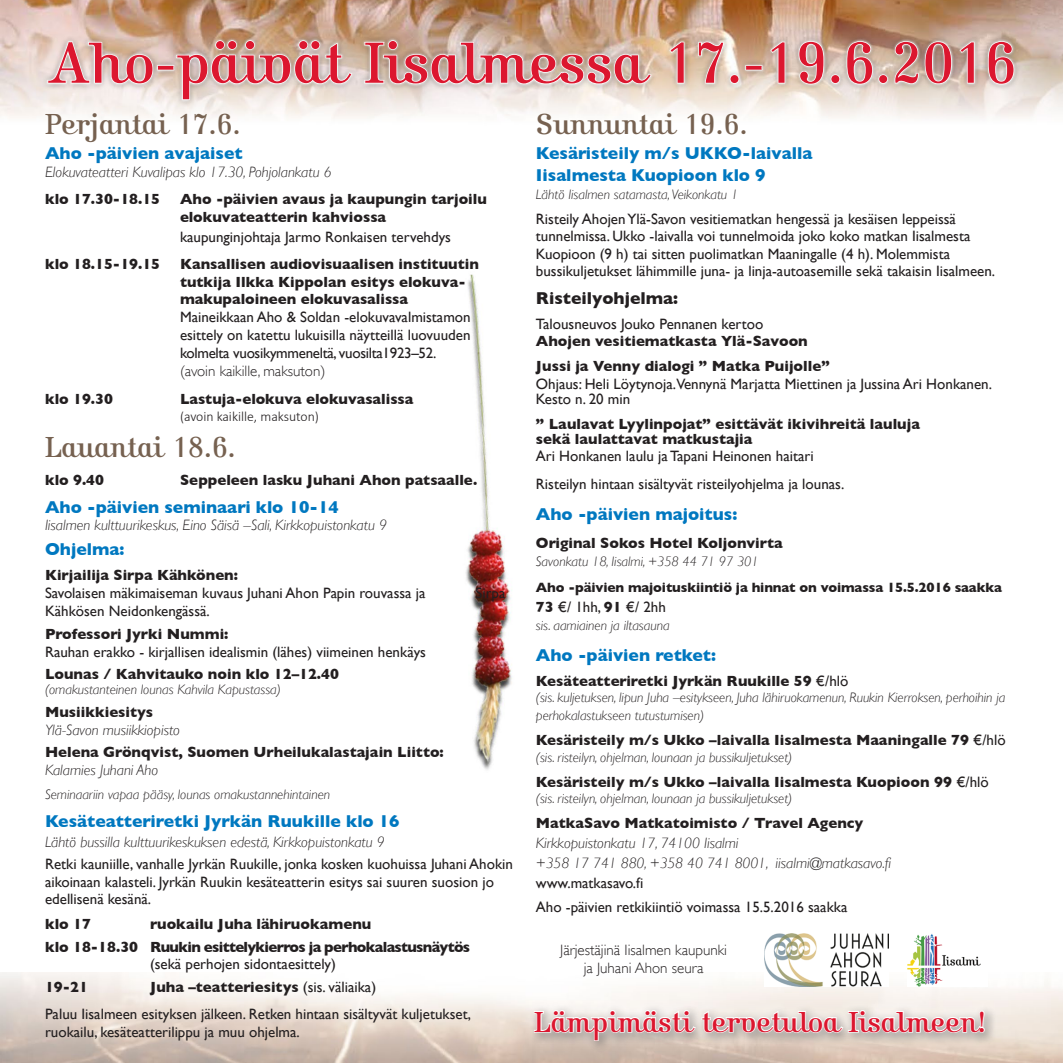
<style>
.page{position:relative;width:1063px;height:1063px;background:#fff}
.page>*{position:absolute;margin:0;border:0;box-sizing:border-box;transform-origin:0 0}
.Normaali{font:60px "Kursivschrift LT Pro Stehend";color:#dc172f}
.Normaali-2{font:30px "Kursivschrift LT Pro Stehend";color:#dc172f}
.paivat{font:30px "Kursivschrift LT Pro Stehend";color:#766150}
.LEIPIS{font:30px "Kursivschrift LT Pro Stehend";color:#766150}
.Normaali-3{font:700 17.5px "Gill Sans";color:#0078c0}
.paivat-2{font:700 17.5px "Gill Sans";color:#0078c0}
.LEIPIS-2{font:700 17.5px "Gill Sans";color:#0078c0}
.LEIPIS-3{font:700 17.5px "Gill Sans";color:#231f20}
.LEIPIS-4{font:15px/17.5px "Gill Sans";color:#231f20}
.LEIPIS-5{font:700 15px/15px "Gill Sans";color:#231f20}
.Normaali-4{font:700 15px "Gill Sans";color:#231f20}
.Normaali-5{font:italic 300 15px "Gill Sans";color:#231f20}
.leipis{font:700 15px "Gill Sans";color:#231f20}
.leipis-2{font:15px "Gill Sans";color:#231f20}
.LEIPIS-6{font:700 15px/17.5px "Gill Sans";letter-spacing:-.045em;color:#231f20}
.LEIPIS-7{font:italic 300 15px "Gill Sans";color:#231f20}
.leipis-3{font:300 15px "Gill Sans";color:#231f20}
.leipis-4{font:italic 300 15px "Gill Sans";color:#231f20}
.Normaali-6{font:15px "Gill Sans";color:#231f20}
.Normaali-7{font:italic 300 13.75px/18px "Gill Sans";color:#231f20}
.leipis-5{font:italic 300 13.75px "Gill Sans";color:#231f20}
.Normaali-8{font:700 13.75px "Gill Sans";letter-spacing:-.01em;color:#231f20}
.Normaali-9{font:300 13.75px "Calibri";color:#231f20}
.s1{font-weight:700}
.s2{font-weight:300}
.s3{font-weight:400}
</style>
<div class="page">
<img style="left:465px;top:274px;width:47px;height:496px">
<img style="left:0;top:973px;width:1063px;height:90px">
<img style="left:0;top:0;width:1063px;height:119px">
<div style="left:41px;top:34px;width:979px;height:73px;background:#231f20;opacity:.55"></div>
<svg style="left:44px;top:37px;width:973px;height:66px;background:#e0cec2"></svg>
<svg style="left:46px;top:40px;width:307px;height:60px"></svg>
<svg style="left:363px;top:40px;width:290px;height:45px"></svg>
<svg style="left:669px;top:41px;width:16px;height:43px"></svg>
<svg style="left:698px;top:41px;width:27px;height:43px"></svg>
<div style="left:730px;top:74px;width:9px;height:10px;border:1px solid #fff;border-radius:50%"></div>
<svg style="left:745px;top:65px;width:18px;height:6px"></svg>
<svg style="left:770px;top:41px;width:16px;height:43px"></svg>
<svg style="left:798px;top:41px;width:27px;height:44px"></svg>
<div style="left:831px;top:74px;width:9px;height:10px;border:1px solid #fff;border-radius:50%"></div>
<svg style="left:846px;top:41px;width:27px;height:44px"></svg>
<div style="left:879px;top:74px;width:9px;height:10px;border:1px solid #fff;border-radius:50%"></div>
<svg style="left:894px;top:41px;width:58px;height:44px"></svg>
<svg style="left:959px;top:41px;width:16px;height:43px"></svg>
<svg style="left:987px;top:41px;width:28px;height:44px"></svg>
<svg style="left:518px;top:994px;width:483px;height:63px"></svg>
<svg style="left:533px;top:1009px;width:453px;height:33px"></svg>
<img style="left:765px;top:934px;width:123px;height:52px">
<img style="left:908px;top:934px;width:80px;height:52px">
<p class="Normaali" style="left:48px;top:28px;width:969px">Aho-päivät Iisalmessa 17.-19.6.2016</p>
<p class="paivat" style="left:45px;top:107px;width:197px">Perjantai 17.6.</p>
<p class="Normaali-3" style="left:45px;top:143px;width:199px">Aho -päivien avajaiset</p>
<p class="Normaali-5" style="left:45px;top:163px;width:288px">Elokuvateatteri Kuvalipas klo 17.30, Pohjolankatu 6</p>
<p class="LEIPIS-5" style="left:45px;top:192px;width:117px">klo 17.30-18.15</p>
<p class="LEIPIS-5" style="left:180px;top:192px;width:308px">Aho -päivien avaus ja kaupungin tarjoilu</p>
<p class="LEIPIS-5" style="left:180px;top:209px;width:208px">elokuvateatterin kahviossa</p>
<p class="LEIPIS-4" style="left:180px;top:228px;width:273px">kaupunginjohtaja Jarmo Ronkaisen tervehdys</p>
<p class="LEIPIS-5" style="left:45px;top:257px;width:117px">klo 18.15-19.15</p>
<p class="LEIPIS-4" style="left:180px;top:255px;width:300px"><span class="s1">Kansallisen audiovisuaalisen instituutin tutkija Ilkka Kippolan esitys elokuva&shy;makupaloineen elokuvasalissa </span>Maineikkaan Aho &amp; Soldan -elokuvavalmistamon esittely on katettu lukuisilla näytteillä luovuuden kolmelta vuosikymmeneltä, vuosilta1923–52.<br><span class="s2">(avoin kaikille, maksuton)</span></p>
<p class="Normaali-4" style="left:45px;top:390px;width:69px">klo 19.30</p>
<p class="Normaali-4" style="left:180px;top:390px;width:235px">Lastuja-elokuva elokuvasalissa</p>
<p class="Normaali-9" style="left:180px;top:408px;width:140px">(avoin kaikille, maksuton)</p>
<p class="LEIPIS" style="left:45px;top:430px;width:192px">Lauantai 18.6.</p>
<p class="LEIPIS-5" style="left:45px;top:473px;width:61px">klo 9.40</p>
<p class="LEIPIS-5" style="left:180px;top:473px;width:299px">Seppeleen lasku Juhani Ahon patsaalle.</p>
<p class="LEIPIS-2" style="left:45px;top:497px;width:295px">Aho -päivien seminaari klo 10-14</p>
<p class="Normaali-5" style="left:45px;top:517px;width:343px">Iisalmen kulttuurikeskus, Eino Säisä –Sali, Kirkkopuistonkatu 9</p>
<p class="Normaali-3" style="left:45px;top:539px;width:81px">Ohjelma:</p>
<p class="leipis" style="left:45px;top:567px;width:195px">Kirjailija Sirpa Kähkönen:</p>
<p class="leipis-2" style="left:45px;top:584px;width:382px">Savolaisen mäkimaiseman kuvaus Juhani Ahon Papin rouvassa ja</p>
<p class="leipis-2" style="left:476px;top:584px;width:31px">Sirpa</p>
<p class="leipis-2" style="left:45px;top:602px;width:166px">Kähkösen Neidonkengässä.</p>
<p class="leipis" style="left:45px;top:625px;width:185px">Professori Jyrki Nummi:</p>
<p class="leipis-2" style="left:45px;top:643px;width:383px">Rauhan erakko - kirjallisen idealismin (lähes) viimeinen henkäys</p>
<p class="leipis" style="left:45px;top:666px;width:296px">Lounas / Kahvitauko noin klo 12–12.40</p>
<p class="leipis-5" style="left:45px;top:682px;width:237px">(omakustanteinen lounas Kahvila Kapustassa)</p>
<p class="leipis" style="left:45px;top:703px;width:110px">Musiikkiesitys</p>
<p class="leipis-4" style="left:45px;top:721px;width:136px">Ylä-Savon musiikkiopisto</p>
<p class="leipis" style="left:45px;top:744px;width:400px">Helena Grönqvist, Suomen Urheilukalastajain Liitto:</p>
<p class="leipis-4" style="left:45px;top:762px;width:115px">Kalamies Juhani Aho</p>
<p class="leipis-5" style="left:45px;top:787px;width:287px">Seminaariin vapaa pääsy, lounas omakustannehintainen</p>
<p class="Normaali-3" style="left:45px;top:811px;width:356px">Kesäteatteriretki Jyrkän Ruukille klo 16</p>
<p class="Normaali-5" style="left:45px;top:833px;width:341px">Lähtö bussilla kulttuurikeskuksen edestä, Kirkkopuistonkatu 9</p>
<p class="LEIPIS-4" style="left:45px;top:855px;width:470px">Retki kauniille, vanhalle Jyrkän Ruukille, jonka kosken kuohuissa Juhani Ahokin aikoinaan kalasteli. Jyrkän Ruukin kesäteatterin esitys sai suuren suosion jo edellisenä kesänä.</p>
<p class="LEIPIS-5" style="left:45px;top:917px;width:47px">klo 17</p>
<p class="LEIPIS-5" style="left:150px;top:917px;width:223px">ruokailu Juha lähiruokamenu</p>
<p class="LEIPIS-6" style="left:150px;top:938px;width:322px;text-indent:-105px">klo 18-18.30 Ruukin esittelykierros ja perhokalastusnäytös <span class="s3">(sekä perhojen sidontaesittely)</span></p>
<p class="LEIPIS-5" style="left:45px;top:979px;width:44px">19-21</p>
<p class="LEIPIS-5" style="left:150px;top:979px;width:228px">Juha –teatteriesitys <span class="s3">(sis. väliaika)</span></p>
<p class="LEIPIS-4" style="left:45px;top:1005px;width:427px">Paluu Iisalmeen esityksen jälkeen. Retken hintaan sisältyvät kuljetukset, ruokailu, kesäteatterilippu ja muu ohjelma.</p>
<p class="paivat" style="left:536px;top:106px;width:213px">Sunnuntai 19.6.</p>
<p class="Normaali-3" style="left:536px;top:142px;width:278px">Kesäristeily m/s UKKO-laivalla</p>
<p class="Normaali-3" style="left:536px;top:165px;width:231px">Iisalmesta Kuopioon klo 9</p>
<p class="Normaali-7" style="left:536px;top:185px;width:204px">Lähtö Iisalmen satamasta, Veikonkatu 1</p>
<p class="LEIPIS-4" style="left:536px;top:210px;width:461px">Risteily Ahojen Ylä-Savon vesitiematkan hengessä ja kesäisen leppeissä tunnelmissa. Ukko -laivalla voi tunnelmoida joko koko matkan Iisalmesta Kuopioon (9 h) tai sitten puolimatkan Maaningalle (4 h). Molemmista bussikuljetukset lähimmille juna- ja linja-autoasemille sekä takaisin Iisalmeen.</p>
<p class="LEIPIS-3" style="left:536px;top:287px;width:144px">Risteilyohjelma:</p>
<p class="LEIPIS-4" style="left:536px;top:315px;width:273px">Talousneuvos Jouko Pennanen kertoo<br><span class="s1">Ahojen vesitiematkasta Ylä-Savoon</span></p>
<p class="LEIPIS-4" style="left:536px;top:357px;width:458px"><span class="s1">Jussi ja Venny dialogi ” Matka Puijolle”<br></span>Ohjaus: Heli Löytynoja.Vennynä Marjatta Miettinen ja Jussina Ari Honkanen.</p>
<p class="LEIPIS-4" style="left:536px;top:390px;width:96px">Kesto n. 20 min</p>
<p class="LEIPIS-5" style="left:536px;top:416px;width:386px">” Laulavat Lyylinpojat” esittävät ikivihreitä lauluja sekä laulattavat matkustajia</p>
<p class="LEIPIS-4" style="left:536px;top:447px;width:279px">Ari Honkanen laulu ja Tapani Heinonen haitari</p>
<p class="LEIPIS-4" style="left:536px;top:475px;width:310px">Risteilyn hintaan sisältyvät risteilyohjelma ja lounas.</p>
<p class="paivat-2" style="left:536px;top:504px;width:203px">Aho -päivien majoitus:</p>
<p class="Normaali-4" style="left:536px;top:534px;width:248px">Original Sokos Hotel Koljonvirta</p>
<p class="Normaali-7" style="left:536px;top:552px;width:224px">Savonkatu 18, Iisalmi, +358 44 71 97 301</p>
<p class="Normaali-8" style="left:536px;top:579px;width:468px">Aho -päivien majoituskiintiö ja hinnat on voimassa 15.5.2016 saakka</p>
<p class="Normaali-6" style="left:536px;top:598px;width:132px"><span class="s1">73</span> €/ 1hh, <span class="s1">91</span> €/ 2hh</p>
<p class="Normaali-7" style="left:536px;top:616px;width:135px">sis. aamiainen ja iltasauna</p>
<p class="paivat-2" style="left:536px;top:644px;width:182px">Aho -päivien retket:</p>
<p class="Normaali-4" style="left:536px;top:672px;width:314px">Kesäteatteriretki Jyrkän Ruukille 59 <span class="s3">€/hlö</span></p>
<p class="Normaali-7" style="left:536px;top:688px;width:471px">(sis. kuljetuksen, lipun Juha –esitykseen, Juha lähiruokamenun, Ruukin Kierroksen, perhoihin ja perhokalastukseen tutustumisen)</p>
<p class="Normaali-4" style="left:536px;top:731px;width:471px">Kesäristeily m/s Ukko –laivalla Iisalmesta Maaningalle 79 <span class="s3">€/hlö</span></p>
<p class="Normaali-7" style="left:536px;top:748px;width:258px">(sis. risteilyn, ohjelman, lounaan ja bussikuljetukset)</p>
<p class="Normaali-4" style="left:536px;top:773px;width:454px">Kesäristeily m/s Ukko –laivalla Iisalmesta Kuopioon 99 <span class="s3">€/hlö</span></p>
<p class="Normaali-7" style="left:536px;top:789px;width:258px">(sis. risteilyn, ohjelman, lounaan ja bussikuljetukset)</p>
<p class="LEIPIS-5" style="left:536px;top:815px;width:329px">MatkaSavo Matkatoimisto / Travel Agency</p>
<p class="LEIPIS-7" style="left:536px;top:835px;width:204px">Kirkkopuistonkatu 17, 74100 Iisalmi</p>
<p class="LEIPIS-7" style="left:536px;top:855px;width:357px">+358 17 741 880, +358 40 741 8001, iisalmi@matkasavo.fi</p>
<p class="LEIPIS-4" style="left:536px;top:874px;width:109px">www.matkasavo.fi</p>
<p class="LEIPIS-4" style="left:536px;top:898px;width:313px">Aho -päivien retkikiintiö voimassa 15.5.2016 saakka</p>
<p class="leipis-3" style="left:560px;top:939px;width:168px">Järjestäjinä Iisalmen kaupunki</p>
<p class="leipis-3" style="left:584px;top:956px;width:121px">ja Juhani Ahon seura</p>
<p class="Normaali-2" style="left:534px;top:1004px;width:454px">Lämpimästi tervetuloa Iisalmeen!</p>
</div>
